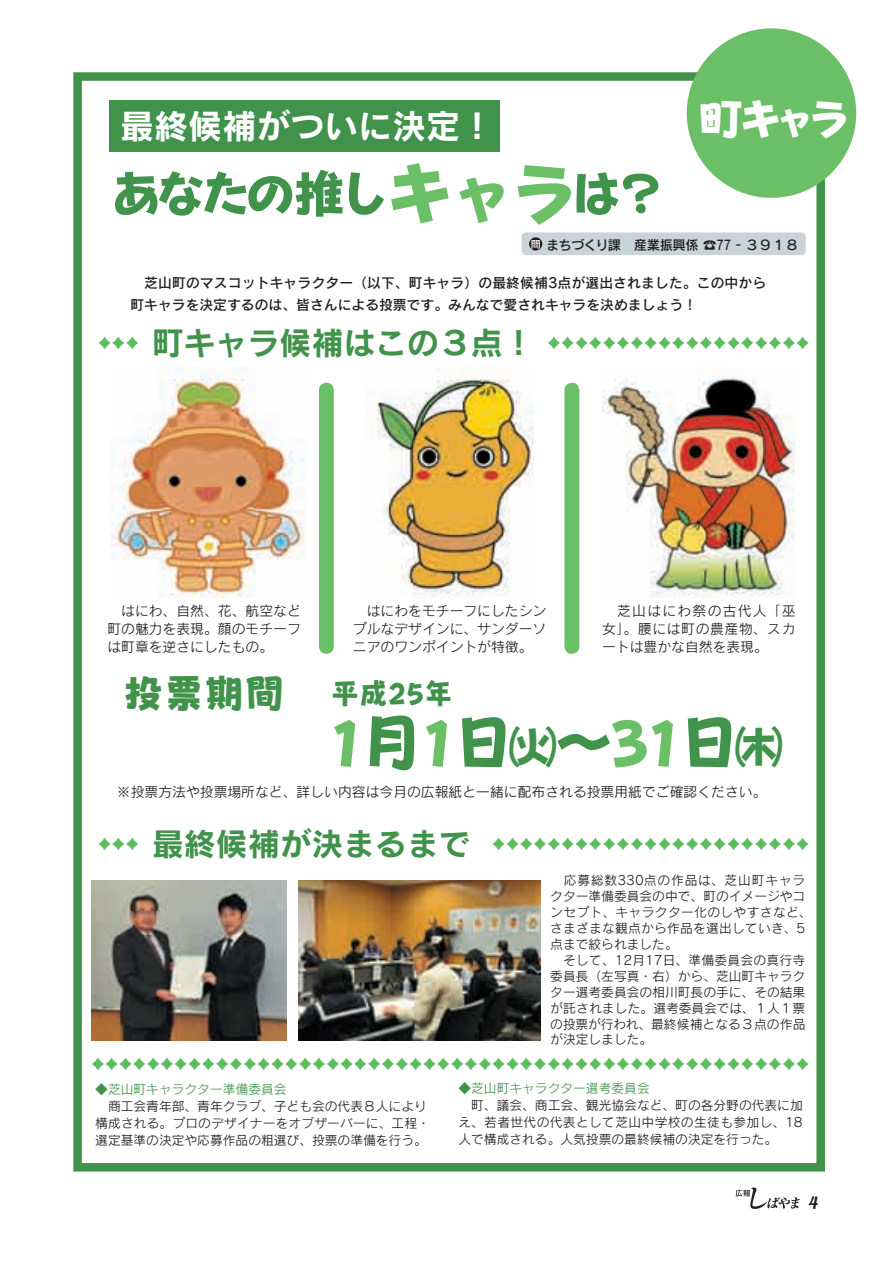
<style>
.page{position:relative;width:893px;height:1263px;background:#fff}
.page>*{position:absolute;margin:0;border:0;box-sizing:border-box;transform-origin:0 0}
.t1{font:63.75px "Pop Happiness CID EB";color:#41934c}
.t2{font:53.1px "Pop Happiness CID EB";letter-spacing:-.16em;color:#41934c}
.t3{font:46.8px "Pop Happiness CID EB";color:#fff}
.t4{font:40.35px "Pop Happiness CID EB";color:#41934c}
.t5{font:34.05px "Rodin CID B";color:#fff}
.t6{font:31.95px "Rodin CID B";color:#41934c}
.t7{font:29.7px "Pop Happiness CID EB";color:#41934c;scale:.96 1}
.t8{font:14.85px "Textile";color:#231f20}
.t9{font:13.8px/18.1px "Rodin CID M";color:#231f20;text-align:justify}
.t10{font:13.8px "Seurat CID M";color:#5cbc5e}
.t11{font:13.8px/22.4px "Rodin CID DB";color:#231f20}
.t12{font:13.35px "Rodin CID DB";letter-spacing:-.03em;color:#231f20}
.t13{font:12.75px/15.9px "Rodin CID M";color:#231f20}
.t14{font:12.75px "Rodin CID M";color:#41934c}
.t15{font:10.05px "Rodin CID DB";color:#fff}
.s1{font-size:74.4px;color:#6bc067}
.s2{color:#6bc067}
.s3{font-size:46.8px}
</style>
<div class="page">
<div style="left:73px;top:72px;width:752px;height:1099px;border:9px solid #41934c"></div>
<div style="left:687px;top:28px;width:169px;height:170px;background:#6bc067;border-radius:50%"></div>
<img style="left:91px;top:880px;width:195px;height:161px">
<img style="left:298px;top:880px;width:242px;height:161px">
<img style="left:112px;top:368px;width:193px;height:229px">
<img style="left:366px;top:368px;width:168px;height:229px">
<img style="left:602px;top:378px;width:193px;height:219px">
<div style="left:522px;top:232px;width:284px;height:23px;background:#c9d4d9;border-radius:4px"></div>
<div style="left:529px;top:237px;width:13px;height:14px;background:#231f20;border-radius:50%"></div>
<div style="left:109px;top:100px;width:390px;height:52px;background:#41934c"></div>
<div style="left:319px;top:383px;width:15px;height:271px;background:#6bc067;border-radius:8px"></div>
<div style="left:564px;top:383px;width:15px;height:271px;background:#6bc067;border-radius:8px"></div>
<svg style="left:736px;top:1187px;width:64px;height:22px"></svg>
<h3 class="t5" style="left:120px;top:104px;width:376px">最終候補がついに決定!</h3>
<h2 class="t2" style="left:110px;top:160px;width:514px">あなたの推し<span class="s1">キャラ</span>は</h2>
<h2 class="t2" style="left:614px;top:160px;width:55px">?</h2>
<h3 class="t3" style="left:697px;top:90px;width:157px">町キャラ</h3>
<p class="t15" style="left:531px;top:237px;width:11px">問</p>
<p class="t12" style="left:546px;top:236px;width:254px">まちづくり課　産業振興係 ☎77 ‐ ３９１８</p>
<p class="t11" style="left:130px;top:271px;width:637px">　芝山町のマスコットキャラクター（以下、町キャラ）の最終候補3点が選出されました。この中から町キャラを決定するのは、皆さんによる投票です。みんなで愛されキャラを決めましょう!</p>
<p class="t10" style="left:98px;top:334px;width:43px">♦♦♦</p>
<h3 class="t6" style="left:152px;top:322px;width:384px">町キャラ候補はこの３点!</h3>
<p class="t10" style="left:547px;top:334px;width:264px">♦♦♦♦♦♦♦♦♦♦♦♦♦♦♦♦♦♦♦</p>
<p class="t9" style="left:107px;top:601px;width:195px">　はにわ、自然、花、航空など町の魅力を表現。顔のモチーフは町章を逆さにしたもの。</p>
<h3 class="t4" style="left:123px;top:668px;width:163px">投票期間</h3>
<p class="t9" style="left:353px;top:601px;width:195px">　はにわをモチーフにしたシンプルなデザインに、サンダーソニアのワンポイントが特徴。</p>
<h3 class="t7" style="left:331px;top:675px;width:129px">平成25年</h3>
<p class="t9" style="left:602px;top:601px;width:195px">　芝山はにわ祭の古代人「巫女」。腰には町の農産物、スカートは豊かな自然を表現。</p>
<h1 class="t1" style="left:326px;top:702px;width:458px">月<span class="s2">1 1</span>日<span class="s3">㈫</span>～<span class="s2">31</span>日<span class="s3">㈭</span></h1>
<p class="t9" style="left:117px;top:782px;width:651px">※投票方法や投票場所など、詳しい内容は今月の広報紙と一緒に配布される投票用紙でご確認ください。</p>
<p class="t10" style="left:98px;top:835px;width:43px">♦♦♦</p>
<h3 class="t6" style="left:152px;top:823px;width:320px">最終候補が決まるまで</h3>
<p class="t10" style="left:492px;top:835px;width:319px">♦♦♦♦♦♦♦♦♦♦♦♦♦♦♦♦♦♦♦♦♦♦♦</p>
<p class="t13" style="left:550px;top:872px;width:263px">　応募総数330点の作品は、芝山町キャラクター準備委員会の中で、町のイメージやコンセプト、キャラクター化のしやすさなど、さまざまな観点から作品を選出していき、5点まで絞られました。<br>　そして、12月17日、準備委員会の真行寺委員長（左写真・右）から、芝山町キャラクター選考委員会の相川町長の手に、その結果が託されました。選考委員会では、１人１票の投票が行われ、最終候補となる３点の作品が決定しました。</p>
<p class="t10" style="left:91px;top:1055px;width:720px">♦♦♦♦♦♦♦♦♦♦♦♦♦♦♦♦♦♦♦♦♦♦♦♦♦♦♦♦♦♦♦♦♦♦♦♦♦♦♦♦♦♦♦♦♦♦♦♦♦♦♦♦</p>
<p class="t14" style="left:95px;top:1082px;width:193px">◆芝山町キャラクター準備委員会</p>
<p class="t13" style="left:95px;top:1098px;width:336px;line-height:17px">　商工会青年部、青年クラブ、子ども会の代表８人により構成される。プロのデザイナーをオブザーバーに、工程・選定基準の決定や応募作品の粗選び、投票の準備を行う。</p>
<p class="t14" style="left:458px;top:1080px;width:193px">◆芝山町キャラクター選考委員会</p>
<p class="t13" style="left:458px;top:1097px;width:346px;line-height:17px;text-align:justify">　町、議会、商工会、観光協会など、町の各分野の代表に加え、若者世代の代表として芝山中学校の生徒も参加し、18人で構成される。人気投票の最終候補の決定を行った。</p>
<p class="t8" style="left:808px;top:1192px;width:11px">4</p>
</div>
